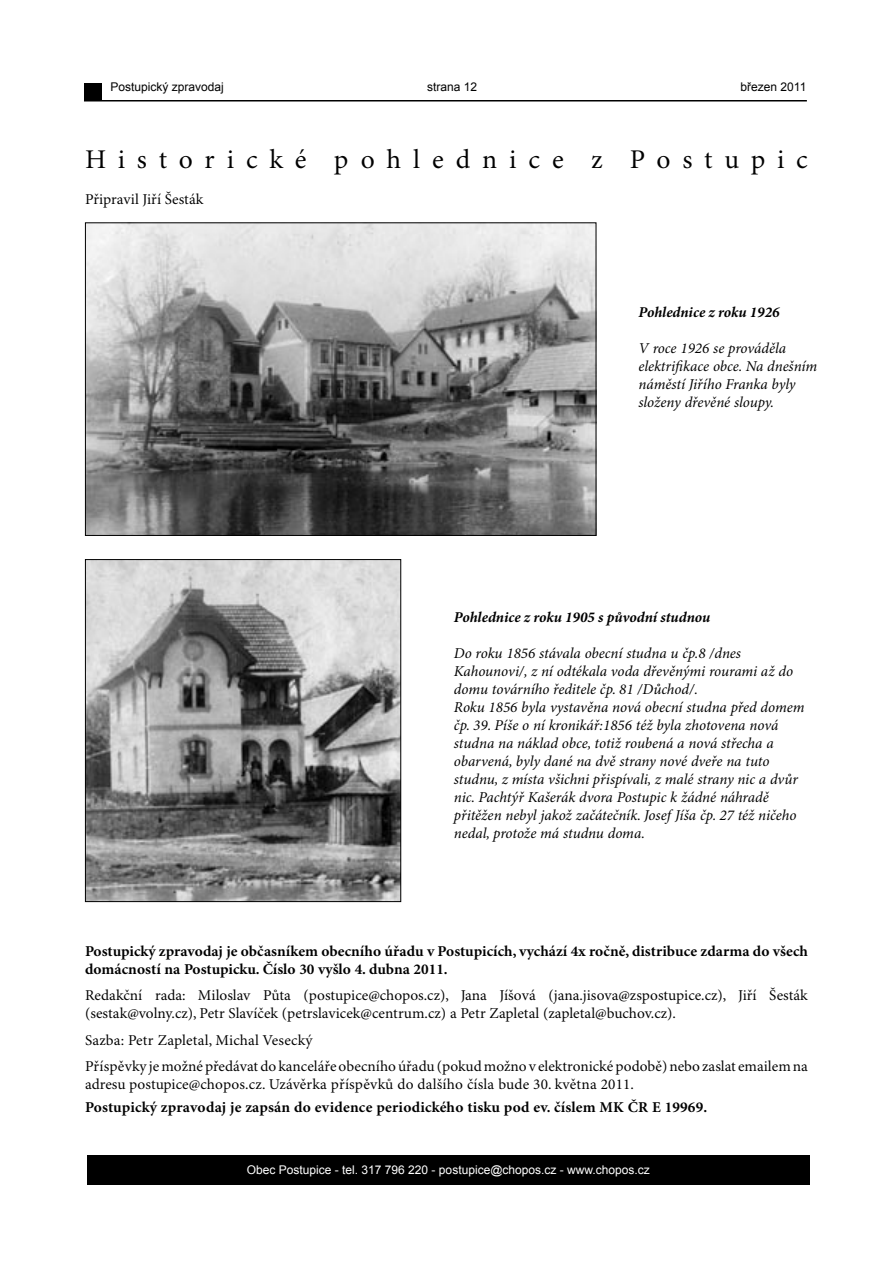
<style>
.page{position:relative;width:893px;height:1263px;background:#fff}
.page>*{position:absolute;margin:0;border:0;box-sizing:border-box;transform-origin:0 0}
.t1{font:27px "Minion Pro";letter-spacing:.44em;color:#000}
.t2{font:italic 15px/18px "Minion Pro";letter-spacing:-.01em;color:#000}
.t3{font:15px/18px "Minion Pro";color:#000}
.t4{font:700 15px/18px "Minion Pro";letter-spacing:.005em;color:#000}
.t5{font:italic 700 15px "Minion Pro";letter-spacing:-.005em;color:#000}
.t6{font:12px "Arial";color:#fff}
.t7{font:12px "Arial";color:#000}
</style>
<div class="page">
<div style="left:87px;top:1154px;width:723px;height:30px;background:#000"></div>
<div style="left:84px;top:83px;width:17px;height:18px;background:#000"></div>
<hr style="left:84px;top:100px;width:723px;height:1px;background:#000">
<img style="left:87px;top:561px;width:312px;height:339px">
<div style="left:85px;top:559px;width:316px;height:343px;border:1px solid #000"></div>
<img style="left:87px;top:224px;width:507px;height:310px">
<div style="left:85px;top:222px;width:511px;height:314px;border:1px solid #000"></div>
<p class="t7" style="left:110px;top:79px;width:115px">Postupický zpravodaj</p>
<p class="t7" style="left:427px;top:79px;width:52px">strana 12</p>
<p class="t7" style="left:741px;top:79px;width:67px">březen 2011</p>
<h1 class="t1" style="left:85px;top:144px;width:724px">Historické pohlednice z Postupic</h1>
<p class="t3" style="left:85px;top:191px;width:120px">Připravil Jiří Šesták</p>
<p class="t5" style="left:639px;top:303px;width:142px">Pohlednice z roku 1926</p>
<p class="t2" style="left:639px;top:340px;width:180px">V roce 1926 se prováděla elektrifikace obce. Na dnešním náměstí Jiřího Franka byly složeny dřevěné sloupy.</p>
<p class="t5" style="left:454px;top:608px;width:258px">Pohlednice z roku 1905 s původní studnou</p>
<p class="t2" style="left:454px;top:645px;width:352px">Do roku 1856 stávala obecní studna u čp.8 /dnes Kahounovi/, z ní odtékala voda dřevěnými rourami až do domu továrního ředitele čp. 81 /Důchod/.<br>Roku 1856 byla vystavěna nová obecní studna před domem čp. 39. Píše o ní kronikář:1856 též byla zhotovena nová studna na náklad obce, totiž roubená a nová střecha a obarvená, byly dané na dvě strany nové dveře na tuto studnu, z místa všichni přispívali, z malé strany nic a dvůr nic. Pachtýř Kašerák dvora Postupic k žádné náhradě přitěžen nebyl jakož začátečník. Josef Jíša čp. 27 též ničeho nedal, protože má studnu doma.</p>
<p class="t4" style="left:85px;top:942px;width:724px">Postupický zpravodaj je občasníkem obecního úřadu v Postupicích, vychází 4x ročně, distribuce zdarma do všech domácností na Postupicku. Číslo 30 vyšlo 4. dubna 2011.</p>
<p class="t3" style="left:85px;top:987px;width:724px">Redakční rada: Miloslav Půta (postupice@chopos.cz), Jana Jíšová (jana.jisova@zspostupice.cz), Jiří Šesták (sestak@volny.cz), Petr Slavíček (petrslavicek@centrum.cz) a Petr Zapletal (zapletal@buchov.cz).</p>
<p class="t3" style="left:85px;top:1027px;width:724px;line-height:26.5px">Sazba: Petr Zapletal, Michal Vesecký<br>Příspěvky je možné předávat do kanceláře obecního úřadu (pokud možno v elektronické podobě) nebo zaslat emailem na</p>
<p class="t3" style="left:85px;top:1076px;width:550px">adresu postupice@chopos.cz. Uzávěrka příspěvků do dalšího čísla bude 30. května 2011.</p>
<p class="t4" style="left:85px;top:1098px;width:624px">Postupický zpravodaj je zapsán do evidence periodického tisku pod ev. číslem MK ČR E 19969.</p>
<p class="t6" style="left:247px;top:1162px;width:405px">Obec Postupice - tel. 317 796 220 - postupice@chopos.cz - www.chopos.cz</p>
</div>
